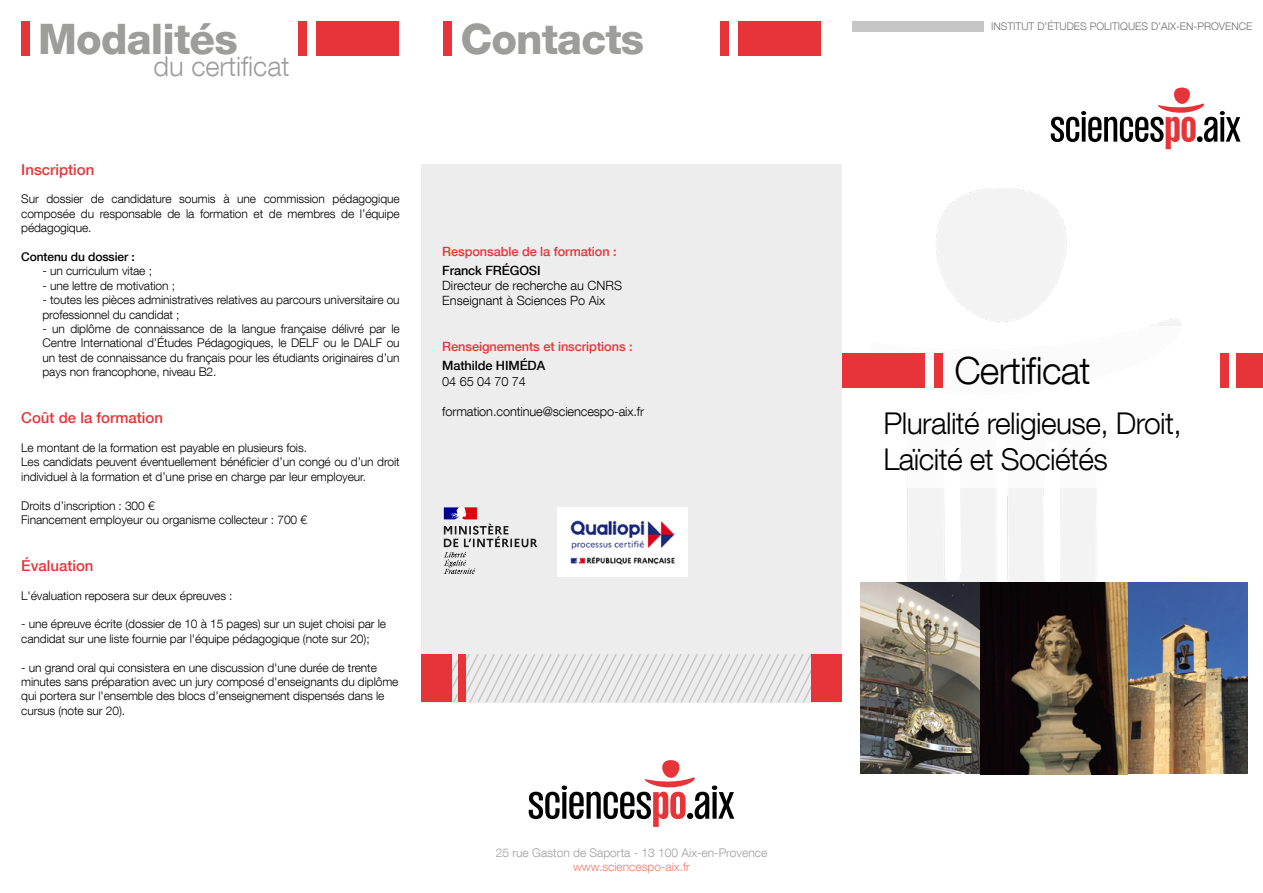
<style>
.page{position:relative;width:1263px;height:893px;background:#fff}
.page>*{position:absolute;margin:0;border:0;box-sizing:border-box;transform-origin:0 0}
.t1{font:800 42px "Helvetica Neue LT Com";letter-spacing:-.02em;color:#9d9d9c}
.t2{font:300 37.5px "Helvetica Neue LT Com";letter-spacing:-.02em;color:#000}
.t3{font:300 30px/36px "Helvetica Neue LT Com";letter-spacing:-.02em;color:#000}
.t4{font:300 27.15px "Helvetica Neue LT Com";color:#9d9d9c}
.t5{font:500 15px "Helvetica Neue LT Com";color:#e73439}
.t6{font:300 12.75px/15.3px "Helvetica Neue LT Com";color:#000}
.t7{font:500 12.75px "Helvetica Neue LT Com";letter-spacing:-.005em;color:#e73439}
.t8{font:500 12.75px "Helvetica Neue LT Com";letter-spacing:-.01em;color:#000}
.t9{font:300 12px/14.4px "Helvetica Neue LT Com";letter-spacing:-.01em;color:#000}
.t10{font:300 12px "Helvetica Neue LT Com";color:#9f9f9f}
.t11{font:300 12px "Helvetica Neue LT Com";color:#ef7c6c}
.t12{font:500 12px "Helvetica Neue LT Com";letter-spacing:-.01em;color:#000}
.t13{font:300 10.5px "Helvetica Neue LT Com";color:#706f6f}
</style>
<div class="page">
<img style="left:872px;top:188px;width:309px;height:395px">
<div style="left:853px;top:21px;width:131px;height:10px;background:#c6c6c6"></div>
<svg style="left:529px;top:760px;width:205px;height:67px"></svg>
<div style="left:21px;top:21px;width:9px;height:35px;background:#e73439"></div>
<div style="left:298px;top:21px;width:8px;height:35px;background:#e73439"></div>
<div style="left:316px;top:21px;width:83px;height:35px;background:#e73439"></div>
<div style="left:443px;top:21px;width:9px;height:35px;background:#e73439"></div>
<div style="left:720px;top:21px;width:9px;height:35px;background:#e73439"></div>
<div style="left:738px;top:21px;width:83px;height:35px;background:#e73439"></div>
<svg style="left:1051px;top:88px;width:189px;height:61px"></svg>
<div style="left:421px;top:164px;width:421px;height:539px;background:#ededed"></div>
<svg style="left:435px;top:654px;width:403px;height:49px"></svg>
<div style="left:421px;top:654px;width:30px;height:47px;background:#e73439"></div>
<div style="left:812px;top:654px;width:30px;height:47px;background:#e73439"></div>
<div style="left:458px;top:654px;width:8px;height:47px;background:#e73439"></div>
<div style="left:842px;top:326px;width:421px;height:162px;background:#fff"></div>
<div style="left:842px;top:353px;width:83px;height:35px;background:#e73439"></div>
<div style="left:934px;top:353px;width:9px;height:35px;background:#e73439"></div>
<div style="left:1236px;top:353px;width:27px;height:35px;background:#e73439"></div>
<div style="left:1220px;top:353px;width:8px;height:35px;background:#e73439"></div>
<img style="left:860px;top:583px;width:387px;height:191px">
<svg style="left:444px;top:507px;width:93px;height:67px"></svg>
<img style="left:558px;top:507px;width:129px;height:69px">
<h1 class="t1" style="left:38px;top:14px;width:201px">Modalités</h1>
<h3 class="t4" style="left:154px;top:49px;width:137px">du certificat</h3>
<p class="t5" style="left:21px;top:160px;width:75px">Inscription</p>
<p class="t9" style="left:21px;top:192px;width:380px;text-align:justify">Sur dossier de candidature soumis à une commission pédagogique composée du responsable de la formation et de membres de l’équipe pédagogique.</p>
<p class="t12" style="left:21px;top:250px;width:115px">Contenu du dossier :</p>
<p class="t9" style="left:43px;top:264px;width:111px">- un curriculum vitae ;</p>
<p class="t9" style="left:43px;top:278px;width:134px">- une lettre de motivation ;</p>
<p class="t9" style="left:43px;top:293px;width:359px">- toutes les pièces administratives relatives au parcours universitaire ou professionnel du candidat ;</p>
<p class="t9" style="left:43px;top:321px;width:359px;text-align:justify">- un diplôme de connaissance de la langue française délivré par le Centre International d’Études Pédagogiques, le DELF ou le DALF ou un test de connaissance du français pour les étudiants originaires d’un pays non francophone, niveau B2.</p>
<p class="t5" style="left:21px;top:409px;width:143px">Coût de la formation</p>
<p class="t9" style="left:21px;top:440px;width:380px">Le montant de la formation est payable en plusieurs fois.<br>Les candidats peuvent éventuellement bénéficier d’un congé ou d’un droit individuel à la formation et d’une prise en charge par leur employeur.</p>
<p class="t9" style="left:21px;top:498px;width:287px">Droits d’inscription : 300 €<br>Financement employeur ou organisme collecteur : 700 €</p>
<p class="t5" style="left:21px;top:556px;width:74px">Évaluation</p>
<p class="t9" style="left:21px;top:588px;width:213px">L'évaluation reposera sur deux épreuves :</p>
<p class="t9" style="left:21px;top:617px;width:366px">- une épreuve écrite (dossier de 10 à 15 pages) sur un sujet choisi par le candidat sur une liste fournie par l'équipe pédagogique (note sur 20);</p>
<p class="t9" style="left:21px;top:660px;width:379px">- un grand oral qui consistera en une discussion d'une durée de trente minutes sans préparation avec un jury composé d'enseignants du diplôme qui portera sur l'ensemble des blocs d'enseignement dispensés dans le cursus (note sur 20).</p>
<h1 class="t1" style="left:460px;top:14px;width:185px">Contacts</h1>
<p class="t7" style="left:442px;top:244px;width:176px">Responsable de la formation :</p>
<p class="t8" style="left:442px;top:263px;width:100px">Franck FRÉGOSI</p>
<p class="t6" style="left:442px;top:278px;width:181px">Directeur de recherche au CNRS<br>Enseignant à Sciences Po Aix</p>
<p class="t7" style="left:442px;top:339px;width:192px">Renseignements et inscriptions :</p>
<p class="t8" style="left:442px;top:358px;width:104px">Mathilde HIMÉDA</p>
<p class="t6" style="left:442px;top:373px;width:85px">04 65 04 70 74</p>
<p class="t6" style="left:442px;top:404px;width:203px">formation.continue@sciencespo-aix.fr</p>
<p class="t10" style="left:496px;top:845px;width:273px">25 rue Gaston de Saporta - 13 100 Aix-en-Provence</p>
<p class="t11" style="left:573px;top:859px;width:118px">www.sciencespo-aix.fr</p>
<p class="t13" style="left:991px;top:20px;width:263px">INSTITUT D’ÉTUDES POLITIQUES D’AIX-EN-PROVENCE</p>
<h2 class="t2" style="left:954px;top:348px;width:138px">Certificat</h2>
<h3 class="t3" style="left:883px;top:404px;width:300px">Pluralité religieuse, Droit,<br>Laïcité et Sociétés</h3>
</div>
